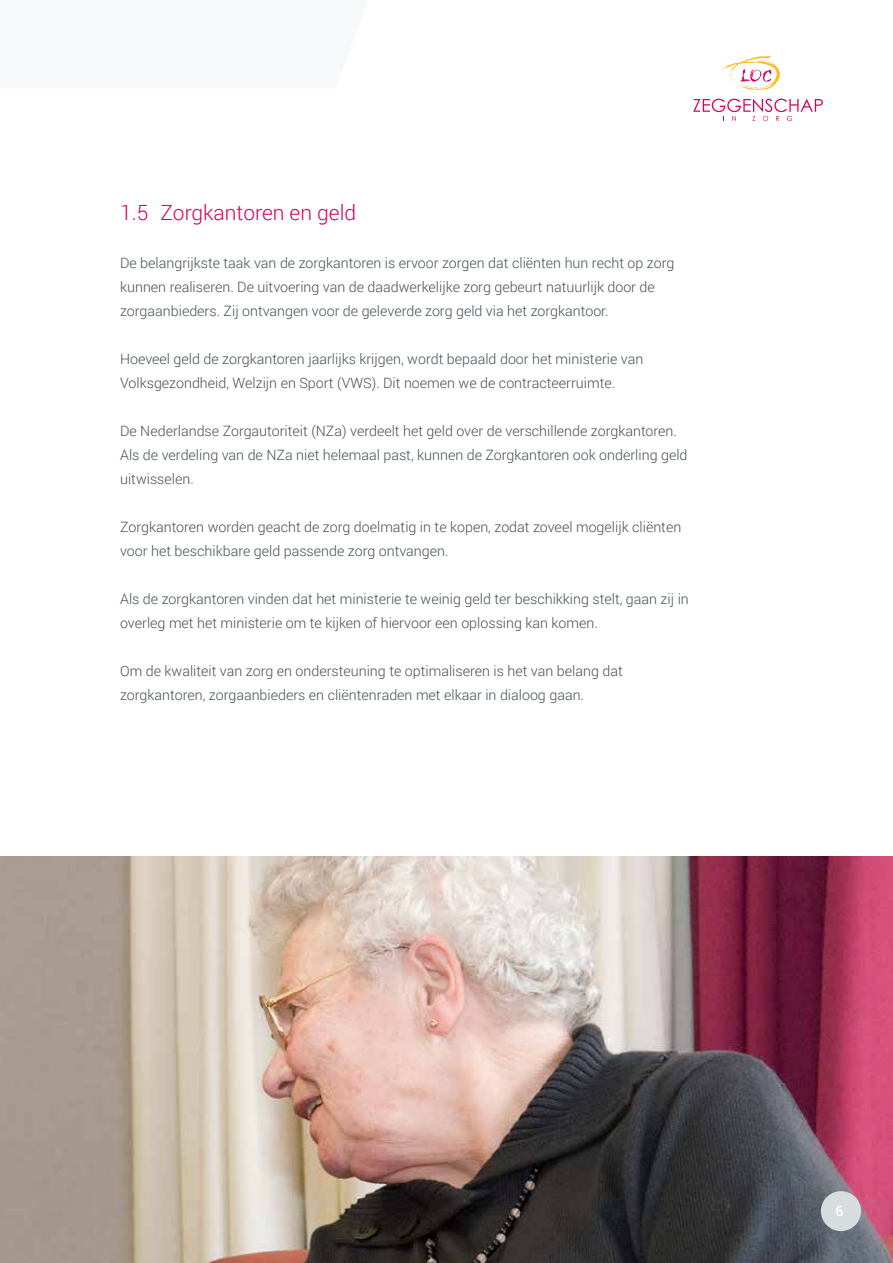
<style>
.page{position:relative;width:893px;height:1263px;background:#fff}
.page>*{position:absolute;margin:0;border:0;box-sizing:border-box;transform-origin:0 0}
.t1{font:300 21px "Roboto";color:#d8005b}
.t2{font:300 14.25px/24px "Roboto";color:#445055}
.t3{font:500 14.25px "Roboto";color:#fff}
</style>
<div class="page">
<img style="left:0;top:857px;width:893px;height:406px">
<div style="left:821px;top:1191px;width:40px;height:40px;background:#d7dcdf;border-radius:50%"></div>
<svg style="left:693px;top:99px;width:130px;height:22px"></svg>
<svg style="left:721px;top:56px;width:59px;height:34px"></svg>
<h1 class="t1" style="left:120px;top:198px;width:238px">1.5 Zorgkantoren en geld</h1>
<p class="t2" style="left:120px;top:250px;width:556px">De belangrijkste taak van de zorgkantoren is ervoor zorgen dat cliënten hun recht op zorg kunnen realiseren. De uitvoering van de daadwerkelijke zorg gebeurt natuurlijk door de zorgaanbieders. Zij ontvangen voor de geleverde zorg geld via het zorgkantoor.</p>
<p class="t2" style="left:120px;top:346px;width:525px">Hoeveel geld de zorgkantoren jaarlijks krijgen, wordt bepaald door het ministerie van<br>Volksgezondheid, Welzijn en Sport (VWS). Dit noemen we de contracteerruimte.</p>
<p class="t2" style="left:120px;top:418px;width:569px">De Nederlandse Zorgautoriteit (NZa) verdeelt het geld over de verschillende zorgkantoren.<br>Als de verdeling van de NZa niet helemaal past, kunnen de Zorgkantoren ook onderling geld uitwisselen.</p>
<p class="t2" style="left:120px;top:514px;width:563px">Zorgkantoren worden geacht de zorg doelmatig in te kopen, zodat zoveel mogelijk cliënten voor het beschikbare geld passende zorg ontvangen.</p>
<p class="t2" style="left:120px;top:586px;width:570px">Als de zorgkantoren vinden dat het ministerie te weinig geld ter beschikking stelt, gaan zij in overleg met het ministerie om te kijken of hiervoor een oplossing kan komen.</p>
<p class="t2" style="left:120px;top:658px;width:504px">Om de kwaliteit van zorg en ondersteuning te optimaliseren is het van belang dat zorgkantoren, zorgaanbieders en cliëntenraden met elkaar in dialoog gaan.</p>
<p class="t3" style="left:836px;top:1200px;width:10px">6</p>
</div>
